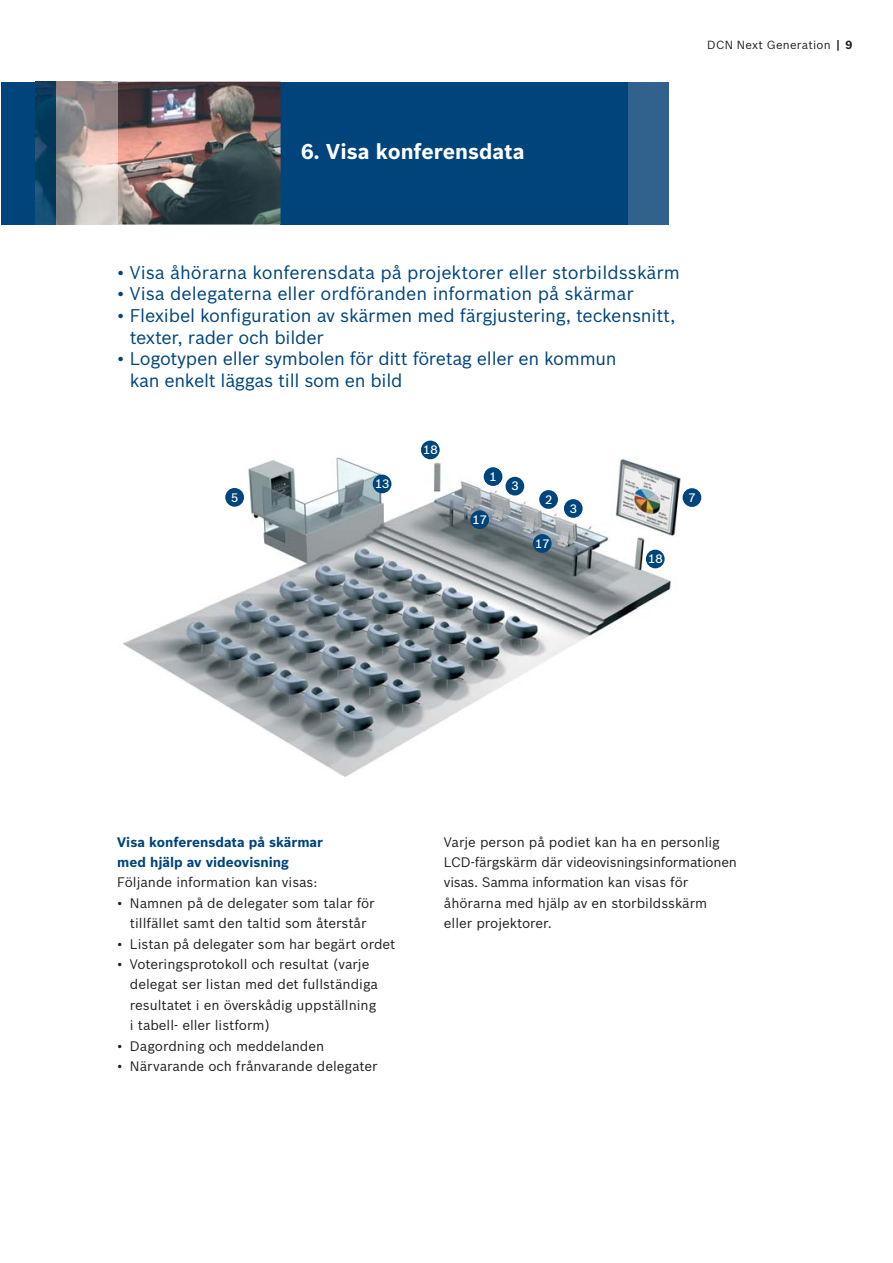
<style>
.page{position:relative;width:893px;height:1263px;background:#fff}
.page>*{position:absolute;margin:0;border:0;box-sizing:border-box;transform-origin:0 0}
.t1{font:700 21px "Bosch Sans";color:#fff}
.t2{font:18px/21.6px "Bosch Sans";letter-spacing:-.01em;color:#00447c}
.t3{font:13.5px/20.4px "Bosch Sans";color:#231f20}
.t4{font:700 13.5px/20.4px "Bosch Sans";color:#00447c}
.t5{font:500 12px "Bosch Sans";color:#fff}
.t6{font:11.55px "Bosch Sans";letter-spacing:.02em;color:#231f20}
.s1{font-weight:700}
</style>
<div class="page">
<div style="left:280px;top:82px;width:347px;height:143px;background:#00447c"></div>
<img style="left:122px;top:440px;width:580px;height:337px">
<div style="left:1px;top:82px;width:35px;height:143px;background:#00447c"></div>
<div style="left:627px;top:82px;width:41px;height:143px;background:#31628e"></div>
<img style="left:117px;top:82px;width:163px;height:143px">
<img style="left:36px;top:82px;width:81px;height:143px">
<img style="left:56px;top:82px;width:1px;height:143px">
<div style="left:373px;top:475px;width:18px;height:18px;background:#00447c;border-radius:50%"></div>
<div style="left:225px;top:488px;width:19px;height:19px;background:#00447c;border-radius:50%"></div>
<div style="left:421px;top:441px;width:18px;height:18px;background:#00447c;border-radius:50%"></div>
<div style="left:483px;top:467px;width:19px;height:19px;background:#00447c;border-radius:50%"></div>
<div style="left:505px;top:477px;width:19px;height:19px;background:#00447c;border-radius:50%"></div>
<div style="left:564px;top:499px;width:18px;height:19px;background:#00447c;border-radius:50%"></div>
<div style="left:539px;top:490px;width:19px;height:19px;background:#00447c;border-radius:50%"></div>
<div style="left:533px;top:534px;width:18px;height:19px;background:#00447c;border-radius:50%"></div>
<div style="left:682px;top:488px;width:19px;height:19px;background:#00447c;border-radius:50%"></div>
<div style="left:470px;top:510px;width:19px;height:19px;background:#00447c;border-radius:50%"></div>
<div style="left:646px;top:550px;width:18px;height:18px;background:#00447c;border-radius:50%"></div>
<h1 class="t1" style="left:301px;top:143px;width:225px">6. Visa konferensdata</h1>
<p class="t6" style="left:707px;top:40px;width:146px">DCN Next Generation <span class="s1">| 9</span></p>
<h2 class="t2" style="left:117px;top:263px;width:564px">• Visa åhörarna konferensdata på projektorer eller storbildsskärm</h2>
<h2 class="t2" style="left:117px;top:285px;width:518px">• Visa delegaterna eller ordföranden information på skärmar</h2>
<h2 class="t2" style="left:130px;top:306px;width:547px;text-indent:-13px">• Flexibel konfiguration av skärmen med färgjustering, teckensnitt, texter, rader och bilder</h2>
<h2 class="t2" style="left:130px;top:349px;width:488px;text-indent:-13px">• Logotypen eller symbolen för ditt företag eller en kommun kan enkelt läggas till som en bild</h2>
<p class="t5" style="left:231px;top:492px;width:9px">5</p>
<p class="t5" style="left:375px;top:479px;width:16px">13</p>
<p class="t5" style="left:423px;top:445px;width:16px">18</p>
<p class="t5" style="left:489px;top:472px;width:9px">1</p>
<p class="t5" style="left:472px;top:515px;width:16px">17</p>
<p class="t5" style="left:511px;top:481px;width:9px">3</p>
<p class="t5" style="left:545px;top:495px;width:9px">2</p>
<p class="t5" style="left:535px;top:539px;width:16px">17</p>
<p class="t5" style="left:569px;top:504px;width:9px">3</p>
<p class="t5" style="left:648px;top:554px;width:16px">18</p>
<p class="t5" style="left:688px;top:493px;width:9px">7</p>
<p class="t4" style="left:117px;top:833px;width:207px">Visa konferensdata på skärmar med hjälp av videovisning</p>
<p class="t3" style="left:117px;top:873px;width:202px">Följande information kan visas:</p>
<p class="t3" style="left:117px;top:894px;width:259px;text-align:center">• Namnen på de delegater som talar för tillfället samt den taltid som återstår</p>
<p class="t3" style="left:117px;top:935px;width:279px">• Listan på delegater som har begärt ordet</p>
<p class="t3" style="left:130px;top:955px;width:249px;text-indent:-13px">• Voteringsprotokoll och resultat (varje delegat ser listan med det fullständiga resultatet i en överskådig uppställning i tabell- eller listform)</p>
<p class="t3" style="left:117px;top:1037px;width:209px">• Dagordning och meddelanden</p>
<p class="t3" style="left:117px;top:1057px;width:262px">• Närvarande och frånvarande delegater</p>
<p class="t3" style="left:444px;top:833px;width:294px">Varje person på podiet kan ha en personlig LCD-färgskärm där videovisningsinformationen visas. Samma information kan visas för åhörarna med hjälp av en storbildsskärm eller projektorer.</p>
</div>
